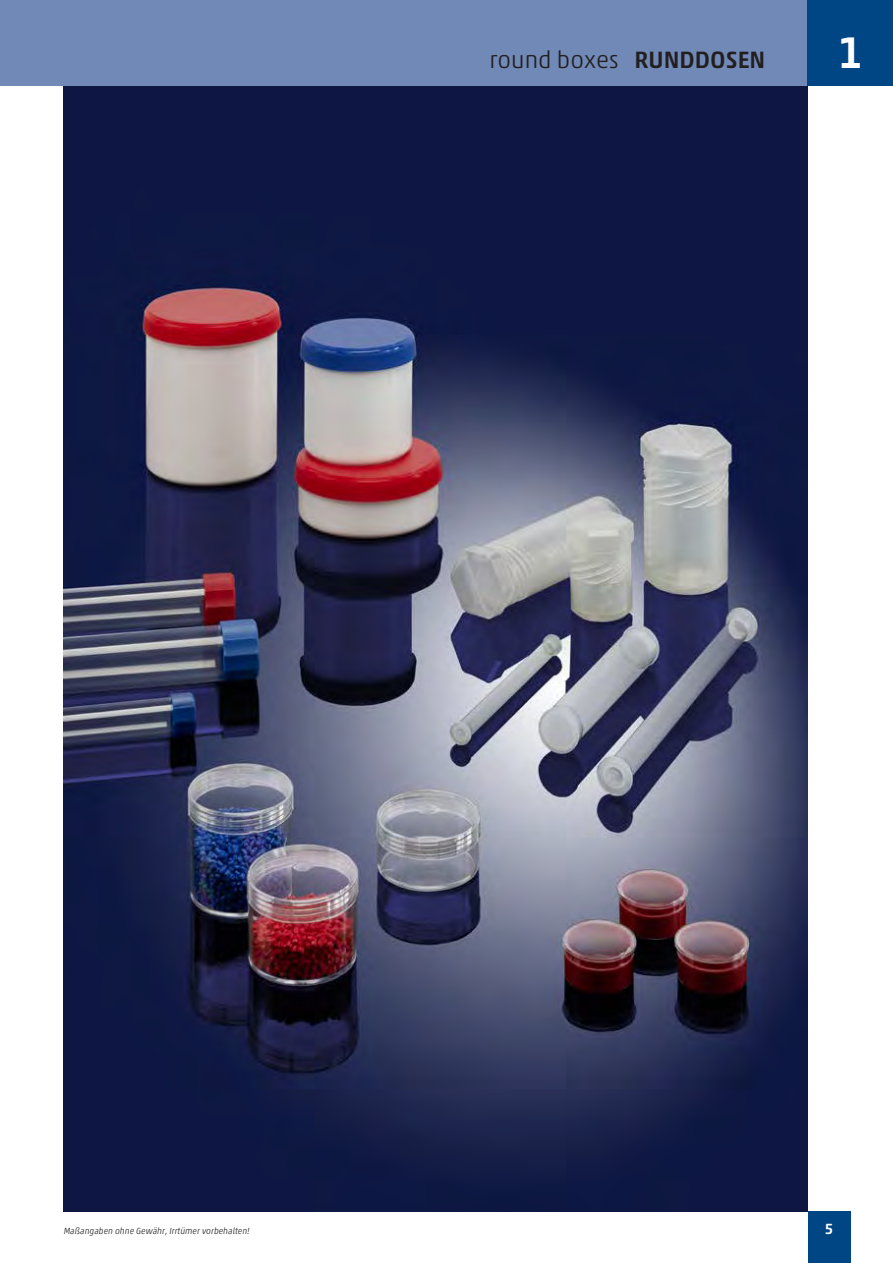
<style>
.page{position:relative;width:893px;height:1263px;background:#fff}
.page>*{position:absolute;margin:0;border:0;box-sizing:border-box;transform-origin:0 0}
.t1{font:500 45px "Akko Pro";color:#fff}
.t2{font:300 24px "Akko Pro";color:#231f20}
.t3{font:500 15px "Akko Pro";color:#fff}
.t4{font:italic 300 9px "Akko Pro";color:#231f20}
.s1{font-weight:500}
</style>
<div class="page">
<img style="left:64px;top:85px;width:744px;height:1127px">
<div style="left:0;top:0;width:808px;height:85px;background:#7089b6"></div>
<div style="left:808px;top:0;width:85px;height:85px;background:#004684"></div>
<div style="left:808px;top:1212px;width:42px;height:51px;background:#004684"></div>
<h2 class="t2" style="left:489px;top:45px;width:277px">round boxes <span class="s1">RUNDDOSEN</span></h2>
<h1 class="t1" style="left:838px;top:25px;width:27px">1</h1>
<p class="t4" style="left:64px;top:1225px;width:187px">Maßangaben ohne Gewähr, Irrtümer vorbehalten!</p>
<h3 class="t3" style="left:825px;top:1219px;width:10px">5</h3>
</div>
